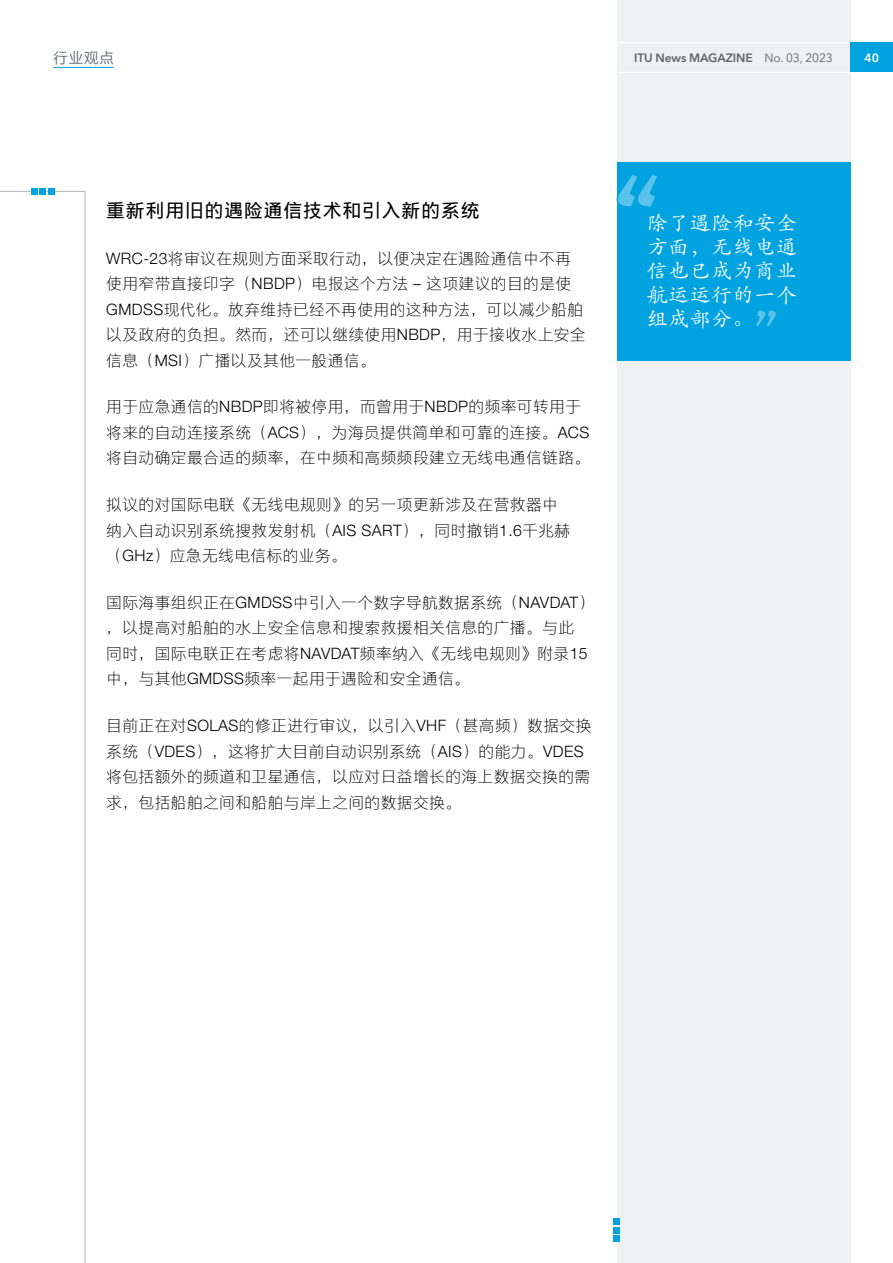
<style>
.page{position:relative;width:893px;height:1263px;background:#fff}
.page>*{position:absolute;margin:0;border:0;box-sizing:border-box;transform-origin:0 0}
.t1{font:21px/24px "ST Kaiti";letter-spacing:.025em;color:#fff;text-align:justify}
.t2{font:18.75px "M Ying Hei PRC W5";letter-spacing:.05em;color:#000}
.t3{font:15.75px/25.5px "M Ying Hei PRC W3";letter-spacing:.025em;color:#000}
.t4{font:15px "M Ying Hei PRC W4";color:#5c666f}
.t5{font:600 12px "Avenir Next LT Pro";letter-spacing:-.01em;color:#5c666f}
.t6{font:600 12px "Avenir Next LT Pro";color:#fff}
.s1{font-weight:400}
</style>
<div class="page">
<div style="left:617px;top:0;width:233px;height:1263px;background:#eff0f1"></div>
<div style="left:617px;top:162px;width:233px;height:198px;background:#00a3e0"></div>
<svg style="left:756px;top:310px;width:20px;height:17px"></svg>
<svg style="left:616px;top:175px;width:41px;height:32px"></svg>
<hr style="left:617px;top:72px;width:233px;height:1px;background:#fff">
<hr style="left:617px;top:42px;width:233px;height:1px;background:#fff">
<hr style="left:85px;top:191px;width:1px;height:1072px;background:#adb3b7">
<div style="left:613px;top:1218px;width:7px;height:7px;background:#00a3e0"></div>
<div style="left:613px;top:1227px;width:7px;height:6px;background:#00a3e0"></div>
<div style="left:613px;top:1235px;width:7px;height:7px;background:#00a3e0"></div>
<div style="left:850px;top:43px;width:43px;height:29px;background:#00a3e0"></div>
<hr style="left:53px;top:67px;width:61px;height:1px;background:#00a3e0">
<hr style="left:0;top:191px;width:85px;height:1px;background:#adb3b7">
<div style="left:31px;top:188px;width:6px;height:7px;background:#00a3e0"></div>
<div style="left:39px;top:188px;width:7px;height:7px;background:#00a3e0"></div>
<div style="left:48px;top:188px;width:6px;height:7px;background:#00a3e0"></div>
<p class="t4" style="left:53px;top:48px;width:62px">行业观点</p>
<p class="t5" style="left:634px;top:50px;width:200px">ITU News MAGAZINE <span class="s1">No. 03, 2023</span></p>
<p class="t6" style="left:864px;top:50px;width:16px">40</p>
<p class="t2" style="left:106px;top:199px;width:375px">重新利用旧的遇险通信技术和引入新的系统</p>
<p class="t3" style="left:106px;top:245px;width:481px">WRC-23将审议在规则方面采取行动，以便决定在遇险通信中不再使用窄带直接印字（NBDP）电报这个方法 – 这项建议的目的是使GMDSS现代化。放弃维持已经不再使用的这种方法，可以减少船舶以及政府的负担。然而，还可以继续使用NBDP，用于接收水上安全信息（MSI）广播以及其他一般通信。</p>
<p class="t3" style="left:106px;top:394px;width:485px">用于应急通信的NBDP即将被停用，而曾用于NBDP的频率可转用于将来的自动连接系统（ACS），为海员提供简单和可靠的连接。ACS将自动确定最合适的频率，在中频和高频频段建立无线电通信链路。</p>
<p class="t3" style="left:106px;top:492px;width:465px">拟议的对国际电联《无线电规则》的另一项更新涉及在营救器中纳入自动识别系统搜救发射机（AIS SART），同时撤销1.6千兆赫（GHz）应急无线电信标的业务。</p>
<p class="t3" style="left:106px;top:589px;width:490px">国际海事组织正在GMDSS中引入一个数字导航数据系统（NAVDAT），以提高对船舶的水上安全信息和搜索救援相关信息的广播。与此<br>同时，国际电联正在考虑将NAVDAT频率纳入《无线电规则》附录15中，与其他GMDSS频率一起用于遇险和安全通信。</p>
<p class="t3" style="left:106px;top:713px;width:487px">目前正在对SOLAS的修正进行审议，以引入VHF（甚高频）数据交换系统（VDES），这将扩大目前自动识别系统（AIS）的能力。VDES将包括额外的频道和卫星通信，以应对日益增长的海上数据交换的需求，包括船舶之间和船舶与岸上之间的数据交换。</p>
<h1 class="t1" style="left:646px;top:210px;width:152px">除了遇险和安全方面，无线电通信也已成为商业航运运行的一个组成部分。</h1>
</div>
